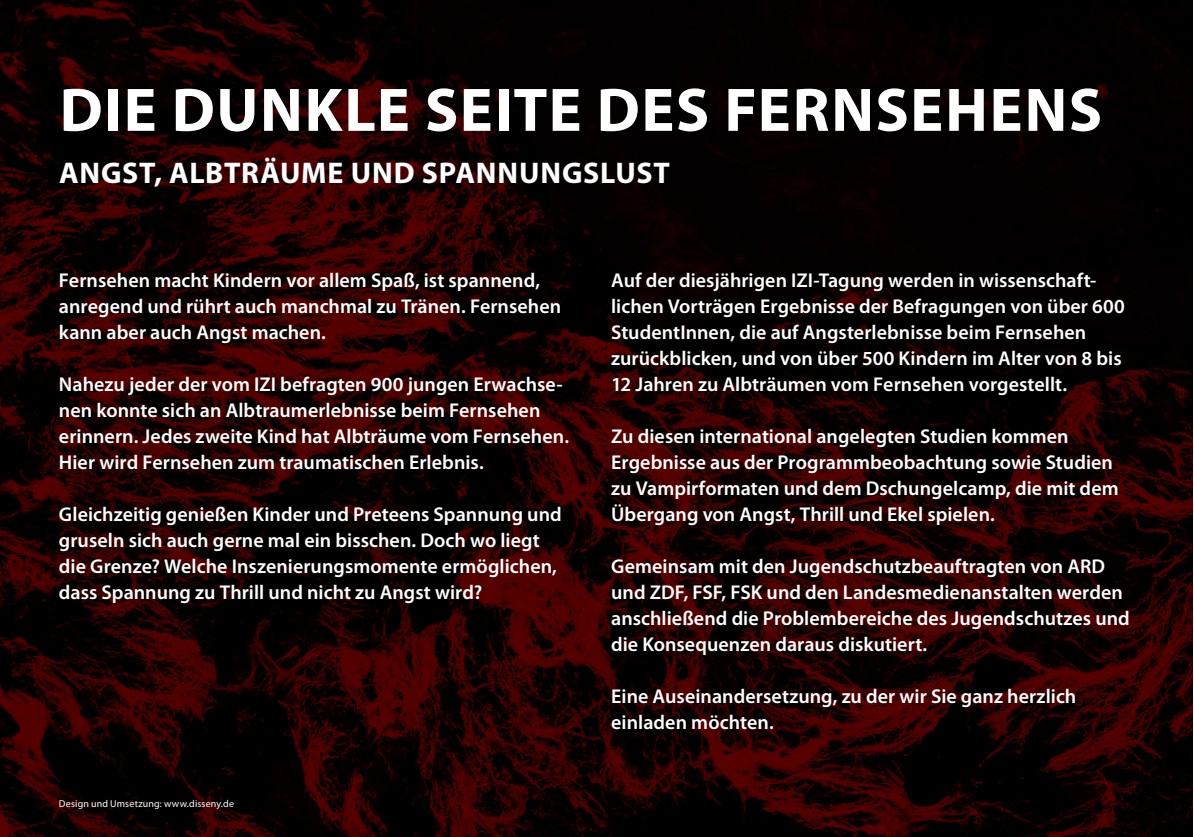
<style>
.page{position:relative;width:1194px;height:837px;background:#fff}
.page>*{position:absolute;margin:0;border:0;box-sizing:border-box;transform-origin:0 0}
.t1{font:700 62px "Myriad Pro";letter-spacing:.025em;color:#fff}
.t2{font:700 30px "Myriad Pro";letter-spacing:.025em;color:#fff}
.t3{font:600 20px/26px "Myriad Pro";color:#fff}
.t4{font:10px "Myriad Pro";letter-spacing:.015em;color:#fff}
</style>
<div class="page">
<img style="left:0;top:0;width:1050px;height:837px">
<img style="left:1050px;top:0;width:142px;height:837px">
<h1 class="t1" style="left:60px;top:70px;width:1044px">DIE DUNKLE SEITE DES FERNSEHENS</h1>
<h2 class="t2" style="left:59px;top:153px;width:612px">ANGST, ALBTRÄUME UND SPANNUNGSLUST</h2>
<p class="t3" style="left:59px;top:267px;width:504px">Fernsehen macht Kindern vor allem Spaß, ist spannend, anregend und rührt auch manchmal zu Tränen. Fernsehen kann aber auch Angst machen.</p>
<p class="t3" style="left:59px;top:371px;width:511px">Nahezu jeder der vom IZI befragten 900 jungen Erwachse&shy;nen konnte sich an Albtraumerlebnisse beim Fernsehen erinnern. Jedes zweite Kind hat Albträume vom Fernsehen.<br>Hier wird Fernsehen zum traumatischen Erlebnis.</p>
<p class="t3" style="left:59px;top:501px;width:504px">Gleichzeitig genießen Kinder und Preteens Spannung und gruseln sich auch gerne mal ein bisschen. Doch wo liegt die Grenze? Welche Inszenierungsmomente ermöglichen, dass Spannung zu Thrill und nicht zu Angst wird?</p>
<p class="t4" style="left:59px;top:797px;width:177px">Design und Umsetzung: www.disseny.de</p>
<p class="t3" style="left:611px;top:267px;width:515px">Auf der diesjährigen IZI-Tagung werden in wissenschaft&shy;lichen Vorträgen Ergebnisse der Befragungen von über 600<br>StudentInnen, die auf Angsterlebnisse beim Fernsehen zurückblicken, und von über 500 Kindern im Alter von 8 bis 12 Jahren zu Albträumen vom Fernsehen vorgestellt.</p>
<p class="t3" style="left:611px;top:423px;width:509px">Zu diesen international angelegten Studien kommen Ergebnisse aus der Programmbeobachtung sowie Studien zu Vampirformaten und dem Dschungelcamp, die mit dem Übergang von Angst, Thrill und Ekel spielen.</p>
<p class="t3" style="left:611px;top:553px;width:520px">Gemeinsam mit den Jugendschutzbeauftragten von ARD und ZDF, FSF, FSK und den Landesmedienanstalten werden anschließend die Problembereiche des Jugendschutzes und die Konsequenzen daraus diskutiert.</p>
<p class="t3" style="left:611px;top:683px;width:467px">Eine Auseinandersetzung, zu der wir Sie ganz herzlich einladen möchten.</p>
</div>
